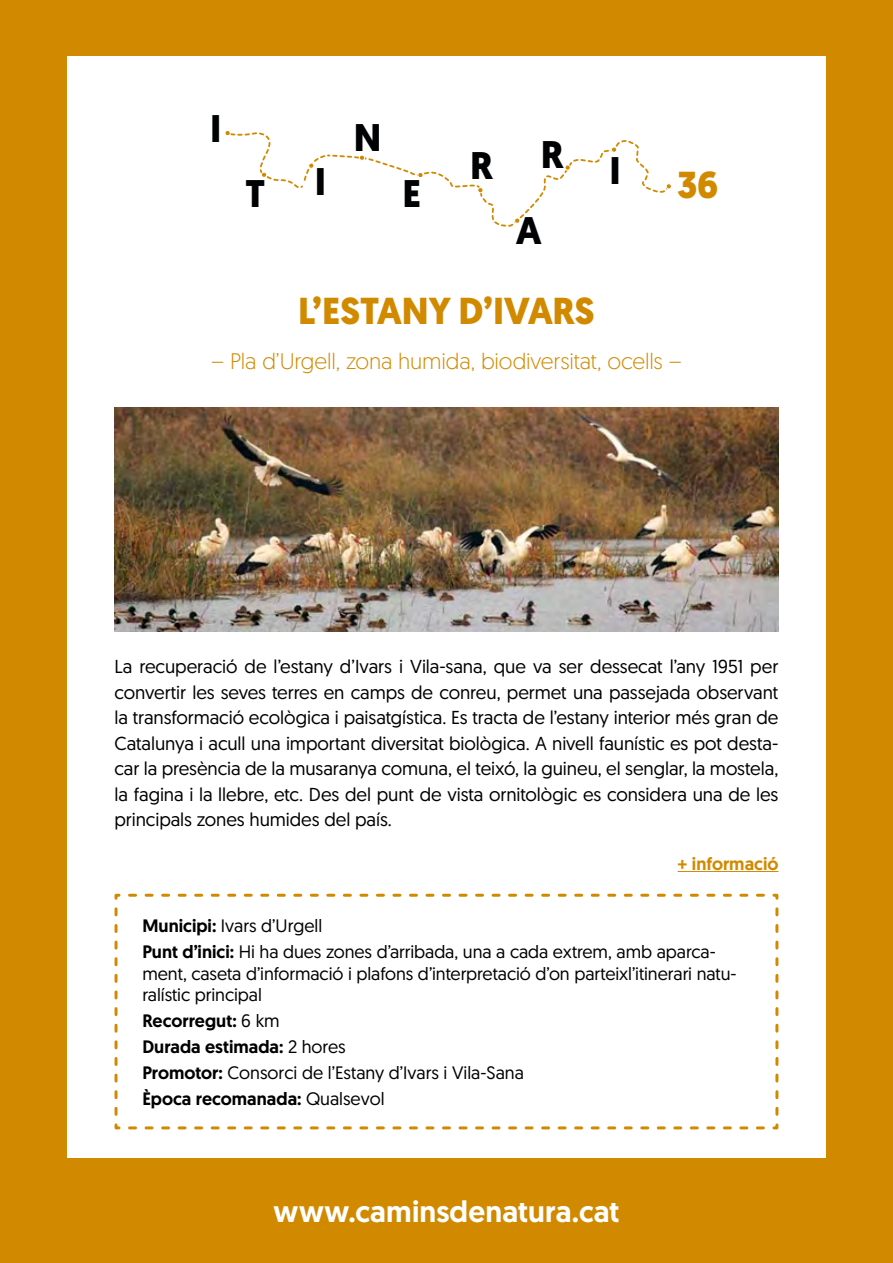
<style>
.page{position:relative;width:893px;height:1263px;background:#d18a00}
.page>*{position:absolute;margin:0;border:0;box-sizing:border-box;transform-origin:0 0}
.t1{font:700 38.4px "Geomanist";color:#010203}
.t2{font:700 37.5px "Geomanist";letter-spacing:-.01em;color:#d18a00}
.t3{font:500 30px "Geomanist";letter-spacing:.005em;color:#fff}
.t4{font:300 22.5px "Geomanist";letter-spacing:-.005em;color:#d18a00}
.t5{font:18.75px/25.5px "Geomanist";letter-spacing:-.005em;color:#000;text-align:justify}
.t6{font:18px/21.6px "Geomanist";letter-spacing:-.005em;color:#000}
.t7{font:500 18px "Geomanist";color:#000}
.t8{font:500 18px "Geomanist";color:#d18a00}
.s1{font-weight:500}
.s2{font-weight:400}
</style>
<div class="page">
<div style="left:67px;top:57px;width:759px;height:1101px;background:#fff"></div>
<svg style="left:114px;top:893px;width:665px;height:237px"></svg>
<svg style="left:225px;top:130px;width:447px;height:97px"></svg>
<img style="left:115px;top:408px;width:663px;height:223px">
<hr style="left:678px;top:871px;width:100px;height:1px;background:#d18a00">
<p class="t1" style="left:210px;top:103px;width:13px">I</p>
<p class="t1" style="left:245px;top:168px;width:21px">T</p>
<p class="t1" style="left:315px;top:156px;width:13px">I</p>
<p class="t1" style="left:354px;top:112px;width:29px">N</p>
<p class="t1" style="left:403px;top:168px;width:20px">E</p>
<p class="t1" style="left:470px;top:140px;width:25px">R</p>
<p class="t1" style="left:541px;top:137px;width:82px">R I</p>
<p class="t1" style="left:516px;top:205px;width:28px">A</p>
<p class="t2" style="left:298px;top:285px;width:298px">L’ESTANY D’IVARS</p>
<p class="t2" style="left:677px;top:160px;width:43px">36</p>
<p class="t4" style="left:211px;top:346px;width:472px">– Pla d’Urgell, zona humida, biodiversitat, ocells –</p>
<p class="t5" style="left:115px;top:653px;width:665px">La recuperació de l’estany d’Ivars i Vila-sana, que va ser dessecat l’any 1951 per convertir les seves terres en camps de conreu, permet una passejada observant la transformació ecològica i paisatgística. Es tracta de l’estany interior més gran de Catalunya i acull una important diversitat biològica. A nivell faunístic es pot desta&shy;car la presència de la musaranya comuna, el teixó, la guineu, el senglar, la mostela, la fagina i la llebre, etc. Des del punt de vista ornitològic es considera una de les principals zones humides del país.</p>
<p class="t8" style="left:678px;top:851px;width:102px">+ informació</p>
<p class="t6" style="left:142px;top:914px;width:181px"><span class="s1">Municipi:</span> Ivars d’Urgell</p>
<p class="t6" style="left:142px;top:940px;width:596px"><span class="s1">Punt d’inici:</span> Hi ha dues zones d’arribada, una a cada extrem, amb aparca&shy;ment, caseta d’informació i plafons d’interpretació d’on parteixl’itinerari natu&shy;ralístic principal</p>
<p class="t7" style="left:142px;top:1009px;width:139px">Recorregut: <span class="s2">6 km</span></p>
<p class="t7" style="left:142px;top:1034px;width:205px">Durada estimada: <span class="s2">2 hores</span></p>
<p class="t6" style="left:142px;top:1061px;width:383px"><span class="s1">Promotor:</span> Consorci de l’Estany d’Ivars i Vila-Sana</p>
<p class="t7" style="left:142px;top:1086px;width:244px">Època recomanada: <span class="s2">Qualsevol</span></p>
<h3 class="t3" style="left:273px;top:1192px;width:348px">www.caminsdenatura.cat</h3>
</div>
